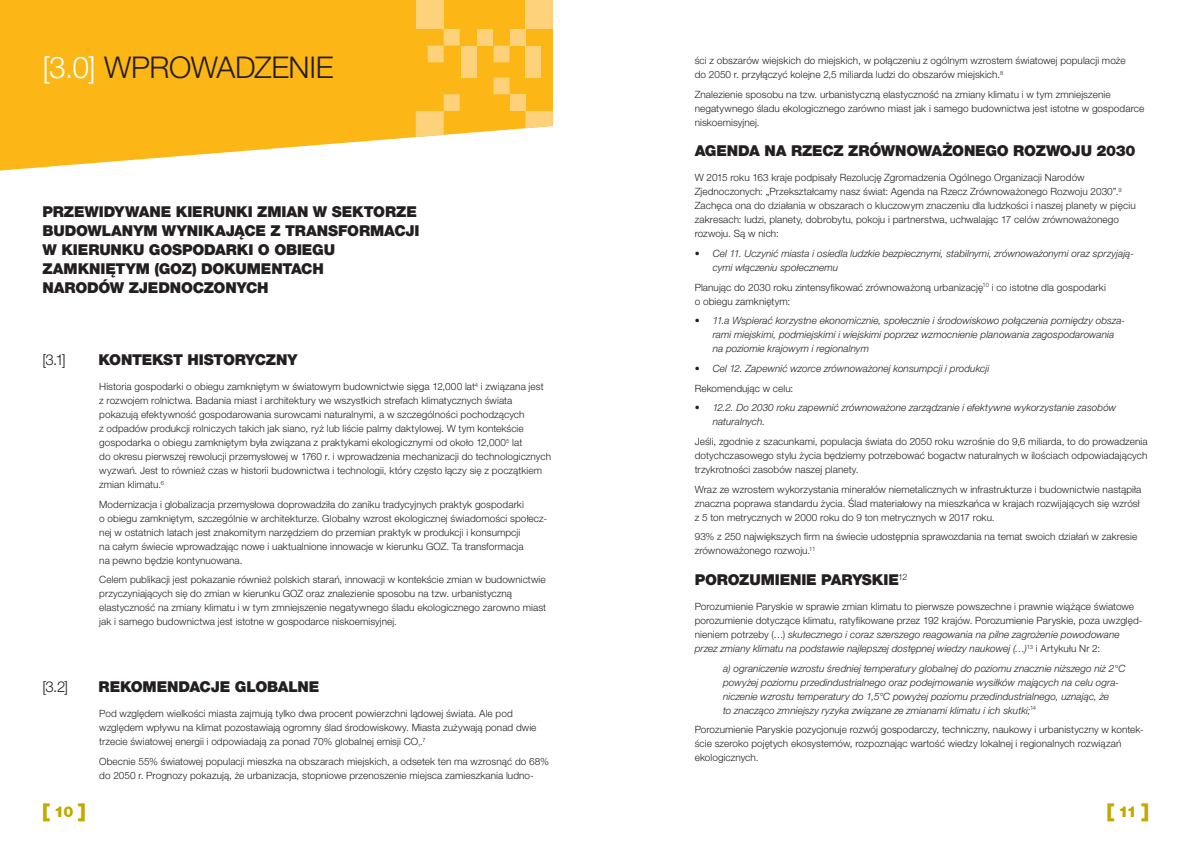
<style>
.page{position:relative;width:1191px;height:842px;background:#fff}
.page>*{position:absolute;margin:0;border:0;box-sizing:border-box;transform-origin:0 0}
.t1{font:300 30px "Helvetica Neue LT Pro";letter-spacing:-.015em;color:#231f20}
.t2{font:900 20px "Helvetica Neue LT Pro";color:#c1a902}
.t3{font:900 15px/19px "Helvetica Neue LT Pro";letter-spacing:-.01em;color:#231f20}
.t4{font:300 15px "Helvetica Neue LT Pro";color:#231f20}
.t5{font:300 10px/14px "Helvetica Neue LT Pro";letter-spacing:.005em;color:#231f20}
.t6{font:italic 300 10px/14px "Helvetica Neue LT Pro";letter-spacing:.005em;color:#231f20}
.s1{color:#fff}
.s2{font-style:italic}
.s3{font-size:15px}
</style>
<div class="page">
<svg style="left:0;top:0;width:553px;height:171px;background:#fcc036"></svg>
<div style="left:416px;top:0;width:28px;height:29px;background:#fed17b"></div>
<svg style="left:428px;top:29px;width:31px;height:33px"></svg>
<div style="left:509px;top:94px;width:16px;height:17px;background:#fed17b"></div>
<div style="left:509px;top:29px;width:16px;height:17px;background:#fed17b"></div>
<svg style="left:493px;top:46px;width:16px;height:16px"></svg>
<div style="left:460px;top:46px;width:16px;height:32px;background:#fed17b"></div>
<svg style="left:416px;top:94px;width:43px;height:43px;background:#fdc651"></svg>
<svg style="left:493px;top:78px;width:16px;height:16px"></svg>
<div style="left:476px;top:29px;width:16px;height:17px;background:#fed17b"></div>
<div style="left:525px;top:46px;width:16px;height:32px;background:#fed17b"></div>
<svg style="left:525px;top:111px;width:28px;height:17px"></svg>
<div style="left:525px;top:0;width:28px;height:29px;background:#fed17b"></div>
<h1 class="t1" style="left:43px;top:49px;width:292px"><span class="s1">[3.0]</span> WPROWADZENIE</h1>
<h3 class="t3" style="left:43px;top:202px;width:378px">PRZEWIDYWANE KIERUNKI ZMIAN W SEKTORZE BUDOWLANYM WYNIKAJĄCE Z TRANSFORMACJI W KIERUNKU GOSPODARKI O OBIEGU ZAMKNIĘTYM (GOZ) DOKUMENTACH<br>NARODÓW ZJEDNOCZONYCH</h3>
<h3 class="t4" style="left:43px;top:350px;width:25px">[3.1]</h3>
<h3 class="t3" style="left:99px;top:350px;width:200px">KONTEKST HISTORYCZNY</h3>
<p class="t5" style="left:99px;top:379px;width:453px">Historia gospodarki o obiegu zamkniętym w światowym budownictwie sięga 12,000 lat<sup>4</sup> i związana jest<br>z rozwojem rolnictwa. Badania miast i architektury we wszystkich strefach klimatycznych świata pokazują efektywność gospodarowania surowcami naturalnymi, a w szczególności pochodzących<br>z odpadów produkcji rolniczych takich jak siano, ryż lub liście palmy daktylowej. W tym kontekście gospodarka o obiegu zamkniętym była związana z praktykami ekologicznymi od około 12,000<sup>5</sup> lat<br>do okresu pierwszej rewolucji przemysłowej w 1760 r. i wprowadzenia mechanizacji do technologicznych wyzwań. Jest to również czas w historii budownictwa i technologii, który często łączy się z początkiem zmian klimatu.<sup>6</sup></p>
<p class="t5" style="left:99px;top:497px;width:449px">Modernizacja i globalizacja przemysłowa doprowadziła do zaniku tradycyjnych praktyk gospodarki<br>o obiegu zamkniętym, szczególnie w architekturze. Globalny wzrost ekologicznej świadomości społecz&shy;nej w ostatnich latach jest znakomitym narzędziem do przemian praktyk w produkcji i konsumpcji<br>na całym świecie wprowadzając nowe i uaktualnione innowacje w kierunku GOZ. Ta transformacja<br>na pewno będzie kontynuowana.</p>
<p class="t5" style="left:99px;top:572px;width:448px">Celem publikacji jest pokazanie również polskich starań, innowacji w kontekście zmian w budownictwie przyczyniających się do zmian w kierunku GOZ oraz znalezienie sposobu na tzw. urbanistyczną elastyczność na zmiany klimatu i w tym zmniejszenie negatywnego śladu ekologicznego zarowno miast jak i samego budownictwa jest istotne w gospodarce niskoemisyjnej.</p>
<h3 class="t4" style="left:43px;top:677px;width:27px">[3.2]</h3>
<h3 class="t3" style="left:99px;top:677px;width:222px">REKOMENDACJE GLOBALNE</h3>
<p class="t5" style="left:99px;top:706px;width:439px">Pod względem wielkości miasta zajmują tylko dwa procent powierzchni lądowej świata. Ale pod względem wpływu na klimat pozostawiają ogromny ślad środowiskowy. Miasta zużywają ponad dwie trzecie światowej energii i odpowiadają za ponad 70% globalnej emisji CO<sub>²</sub>.<sup>7</sup></p>
<p class="t5" style="left:99px;top:754px;width:451px">Obecnie 55% światowej populacji mieszka na obszarach miejskich, a odsetek ten ma wzrosnąć do 68% do 2050 r. Prognozy pokazują, że urbanizacja, stopniowe przenoszenie miejsca zamieszkania ludno-</p>
<p class="t5" style="left:694px;top:53px;width:432px">ści z obszarów wiejskich do miejskich, w połączeniu z ogólnym wzrostem światowej populacji może do 2050 r. przyłączyć kolejne 2,5 miliarda ludzi do obszarów miejskich.<sup>8</sup></p>
<p class="t5" style="left:694px;top:87px;width:451px">Znalezienie sposobu na tzw. urbanistyczną elastyczność na zmiany klimatu i w tym zmniejszenie negatywnego śladu ekologicznego zarówno miast jak i samego budownictwa jest istotne w gospodarce niskoemisyjnej.</p>
<h3 class="t3" style="left:694px;top:141px;width:442px">AGENDA NA RZECZ ZRÓWNOWAŻONEGO ROZWOJU 2030</h3>
<p class="t5" style="left:694px;top:170px;width:442px">W 2015 roku 163 kraje podpisały Rezolucję Zgromadzenia Ogólnego Organizacji Narodów Zjednoczonych: „Przekształcamy nasz świat: Agenda na Rzecz Zrównoważonego Rozwoju 2030”.<sup>9<br></sup>Zachęca ona do działania w obszarach o kluczowym znaczeniu dla ludzkości i naszej planety w pięciu zakresach: ludzi, planety, dobrobytu, pokoju i partnerstwa, uchwalając 17 celów zrównoważonego rozwoju. Są w nich:</p>
<p class="t6" style="left:712px;top:246px;width:423px;text-indent:-18px">• Cel 11. Uczynić miasta i osiedla ludzkie bezpiecznymi, stabilnymi, zrównoważonymi oraz sprzyjają&shy;cymi włączeniu społecznemu</p>
<p class="t5" style="left:694px;top:280px;width:412px">Planując do 2030 roku zintensyfikować zrównoważoną urbanizację<sup>10</sup> i co istotne dla gospodarki o obiegu zamkniętym:</p>
<p class="t6" style="left:712px;top:314px;width:414px;text-indent:-18px">• 11.a Wspierać korzystne ekonomicznie, społecznie i środowiskowo połączenia pomiędzy obsza&shy;rami miejskimi, podmiejskimi i wiejskimi poprzez wzmocnienie planowania zagospodarowania na poziomie krajowym i regionalnym</p>
<p class="t6" style="left:694px;top:361px;width:296px">• Cel 12. Zapewnić wzorce zrównoważonej konsumpcji i produkcji</p>
<p class="t5" style="left:694px;top:381px;width:100px">Rekomendując w celu:</p>
<p class="t6" style="left:712px;top:401px;width:405px;text-indent:-18px">• 12.2. Do 2030 roku zapewnić zrównoważone zarządzanie i efektywne wykorzystanie zasobów naturalnych.</p>
<p class="t5" style="left:694px;top:434px;width:454px;text-align:justify">Jeśli, zgodnie z szacunkami, populacja świata do 2050 roku wzrośnie do 9,6 miliarda, to do prowadzenia dotychczasowego stylu życia będziemy potrzebować bogactw naturalnych w ilościach odpowiadających trzykrotności zasobów naszej planety.</p>
<p class="t5" style="left:694px;top:482px;width:448px">Wraz ze wzrostem wykorzystania minerałów niemetalicznych w infrastrukturze i budownictwie nastąpiła znaczna poprawa standardu życia. Ślad materiałowy na mieszkańca w krajach rozwijających się wzrósł z 5 ton metrycznych w 2000 roku do 9 ton metrycznych w 2017 roku.</p>
<p class="t5" style="left:694px;top:529px;width:444px">93% z 250 największych firm na świecie udostępnia sprawozdania na temat swoich działań w zakresie zrównoważonego rozwoju.<sup>11</sup></p>
<h3 class="t3" style="left:694px;top:570px;width:214px">POROZUMIENIE PARYSKIE<sup>12</sup></h3>
<p class="t5" style="left:694px;top:599px;width:449px">Porozumienie Paryskie w sprawie zmian klimatu to pierwsze powszechne i prawnie wiążące światowe porozumienie dotyczące klimatu, ratyfikowane przez 192 krajów. Porozumienie Paryskie, poza uwzględ&shy;nieniem potrzeby (…) <span class="s2">skutecznego i coraz szerszego reagowania na pilne zagrożenie powodowane przez zmiany klimatu na podstawie najlepszej dostępnej wiedzy naukowej (…)</span><sup>13</sup> i Artykułu Nr 2:</p>
<p class="t6" style="left:723px;top:661px;width:404px">a) ograniczenie wzrostu średniej temperatury globalnej do poziomu znacznie niższego niż 2°C powyżej poziomu przedindustrialnego oraz podejmowanie wysiłków mających na celu ogra&shy;niczenie wzrostu temperatury do 1,5°C powyżej poziomu przedindustrialnego, uznając, że<br>to znacząco zmniejszy ryzyka związane ze zmianami klimatu i ich skutki;<sup>14</sup></p>
<p class="t5" style="left:694px;top:722px;width:450px">Porozumienie Paryskie pozycjonuje rozwój gospodarczy, techniczny, naukowy i urbanistyczny w kontek&shy;ście szeroko pojętych ekosystemów, rozpoznając wartość wiedzy lokalnej i regionalnych rozwiązań ekologicznych.</p>
<h2 class="t2" style="left:43px;top:799px;width:44px">[<span class="s3">10</span>]</h2>
<h2 class="t2" style="left:1106px;top:799px;width:44px">[<span class="s3">11</span>]</h2>
</div>
